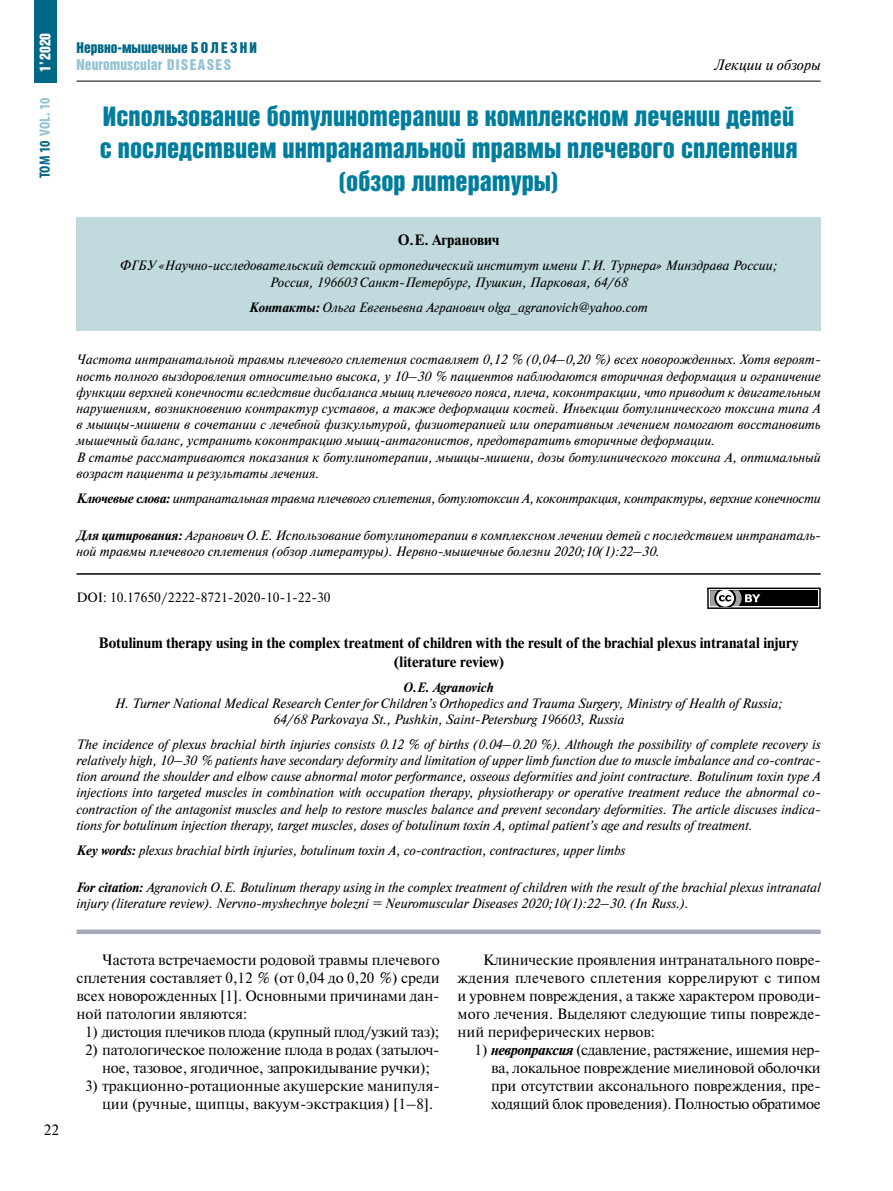
<style>
.page{position:relative;width:893px;height:1191px;background:#fff}
.page>*{position:absolute;margin:0;border:0;box-sizing:border-box;transform-origin:0 0}
.t1{font:27px/32.4px "Bastion Kontrast Alt C";color:#007d9d;text-align:center}
.t2{font:15px/18px "Newton C";letter-spacing:-.01em;color:#000;text-align:justify}
.t3{font:700 15px/19.5px "Newton C";color:#000;text-align:center}
.t4{font:15px "Newton C";letter-spacing:-.03em;color:#000}
.t5{font:15px "Bastion Kontrast Alt C";color:#006786}
.t6{font:15px "Bastion Kontrast Alt C";letter-spacing:.005em;color:#96c3d4}
.t7{font:italic 15px "Newton C";color:#000}
.t8{font:700 condensed 15px "Myriad Pro";color:#96c3d4}
.t9{font:15px "Bastion Kontrast Alt C";color:#fff}
.t10{font:italic 13.5px/16.2px "Newton C";color:#000}
.t11{font:italic 13.5px "Newton C";letter-spacing:-.02em;color:#000}
.t12{font:13.5px "Newton C";color:#000}
.t13{font:italic 700 13.5px "Newton C";color:#000}
.s1{color:#006786}
.s2{font-weight:700}
.s3{font-weight:700;font-style:italic}
</style>
<div class="page">
<hr style="left:77px;top:81px;width:744px;height:1px;background:#000">
<div style="left:34px;top:0;width:22px;height:83px;background:#006786"></div>
<div style="left:77px;top:217px;width:744px;height:114px;background:#c1dadd"></div>
<hr style="left:77px;top:573px;width:744px;height:1px;background:#000">
<div style="left:77px;top:929px;width:744px;height:5px;background:#a7aab7"></div>
<svg style="left:709px;top:589px;width:110px;height:18px"></svg>
<div style="left:707px;top:587px;width:114px;height:22px;border:1px solid #000"></div>
<div style="left:710px;top:590px;width:108px;height:16px;background:#000"></div>
<svg style="left:710px;top:590px;width:50px;height:16px"></svg>
<p class="t9" style="left:38px;top:72px;width:40px;rotate:-90deg">1’2020</p>
<p class="t8" style="left:36px;top:178px;width:82px;rotate:-90deg"><span class="s1">ТОМ 10</span> VOL. 10</p>
<p class="t5" style="left:77px;top:40px;width:182px">Нервно-мышечные Б О Л Е З Н И</p>
<p class="t6" style="left:77px;top:57px;width:156px">Neuromuscular DISEASES</p>
<h1 class="t1" style="left:100px;top:100px;width:699px">Использование ботулинотерапии в комплексном лечении детей с последствием интранатальной травмы плечевого сплетения (обзор литературы)</h1>
<p class="t3" style="left:398px;top:230px;width:103px">О.Е. Агранович</p>
<p class="t10" style="left:120px;top:257px;width:658px;text-align:center">ФГБУ «Научно-исследовательский детский ортопедический институт имени Г.И. Турнера» Минздрава России;<br>Россия, 196603 Санкт-Петербург, Пушкин, Парковая, 64/68</p>
<p class="t10" style="left:249px;top:299px;width:400px"><span class="s2">Контакты:</span> Ольга Евгеньевна Агранович olga_agranovich@yahoo.com</p>
<p class="t10" style="left:77px;top:352px;width:746px">Частота интранатальной травмы плечевого сплетения составляет 0,12 % (0,04–0,20 %) всех новорожденных. Хотя вероят&shy;ность полного выздоровления относительно высока, у 10–30 % пациентов наблюдаются вторичная деформация и ограничение функции верхней конечности вследствие дисбаланса мышц плечевого пояса, плеча, коконтракции, что приводит к двигательным нарушениям, возникновению контрактур суставов, а также деформации костей. Инъекции ботулинического токсина типа А в мышцы-мишени в сочетании с лечебной физкультурой, физиотерапией или оперативным лечением помогают восстановить мышечный баланс, устранить коконтракцию мышц-антагонистов, предотвратить вторичные деформации.<br>В статье рассматриваются показания к ботулинотерапии, мышцы-мишени, дозы ботулинического токсина А, оптимальный возраст пациента и результаты лечения.</p>
<p class="t11" style="left:77px;top:490px;width:746px"><span class="s2">Ключевые слова:</span> интранатальная травма плечевого сплетения, ботулотоксин А, коконтракция, контрактуры, верхние конечности</p>
<p class="t10" style="left:77px;top:527px;width:746px"><span class="s2">Для цитирования:</span> Агранович О.Е. Использование ботулинотерапии в комплексном лечении детей с последствием интранаталь&shy;ной травмы плечевого сплетения (обзор литературы). Нервно-мышечные болезни 2020;10(1):22–30.</p>
<p class="t12" style="left:77px;top:590px;width:256px">DOI: 10.17650/2222‑8721‑2020‑10‑1‑22‑30</p>
<p class="t3" style="left:98px;top:632px;width:702px">Botulinum therapy using in the complex treatment of children with the result of the brachial plexus intranatal injury (literature review)</p>
<p class="t13" style="left:404px;top:680px;width:91px">O.E. Agranovich</p>
<p class="t10" style="left:115px;top:695px;width:669px;text-align:center">H. Turner National Medical Research Center for Сhildren’s Orthopedics and Trauma Surgery, Ministry of Health of Russia;<br>64/68 Parkovaya St., Pushkin, Saint-Petersburg 196603, Russia</p>
<p class="t10" style="left:77px;top:736px;width:746px;text-align:justify">The incidence of plexus brachial birth injuries consists 0.12 % of births (0.04–0.20 %). Although the possibility of complete recovery is relatively high, 10–30 % patients have secondary deformity and limitation of upper limb function due to muscle imbalance and co-contrac&shy;tion around the shoulder and elbow cause abnormal motor performance, osseous deformities and joint contracture. Botulinum toxin type A injections into targeted muscles in combination with occupation therapy, physiotherapy or operative treatment reduce the abnormal co&shy;contraction of the antagonist muscles and help to restore muscles balance and prevent secondary deformities. The article discuses indica&shy;tions for botulinum injection therapy, target muscles, doses of botulinum toxin A, optimal patient’s age and results of treatment.</p>
<p class="t10" style="left:77px;top:842px;width:550px"><span class="s2">Key words:</span> plexus brachial birth injuries, botulinum toxin A, co-contraction, contractures, upper limbs</p>
<p class="t10" style="left:77px;top:879px;width:746px"><span class="s2">For citation:</span> Agranovich O.E. Botulinum therapy using in the complex treatment of children with the result of the brachial plexus intranatal injury (literature review). Nervno-myshechnye bolezni = Neuromuscular Diseases 2020;10(1):22–30. (In Russ.).</p>
<p class="t7" style="left:714px;top:57px;width:108px">Лекции и обзоры</p>
<p class="t2" style="left:44px;top:1120px;width:17px">22</p>
<p class="t2" style="left:77px;top:951px;width:365px;text-indent:26px">Частота встречаемости родовой травмы плечевого сплетения составляет 0,12 % (от 0,04 до 0,20 %) среди всех новорожденных [1]. Основными причинами дан&shy;ной патологии являются:</p>
<p class="t4" style="left:85px;top:1023px;width:356px">1) дистоция плечиков плода (крупный плод/узкий таз);</p>
<p class="t2" style="left:85px;top:1041px;width:356px;text-align:center">2) патологическое положение плода в родах (затылоч&shy;ное, тазовое, ягодичное, запрокидывание ручки);</p>
<p class="t2" style="left:102px;top:1077px;width:339px;text-indent:-17px">3) тракционно-ротационные акушерские манипуля&shy;ции (ручные, щипцы, вакуум-экстракция) [1–8].</p>
<p class="t2" style="left:458px;top:951px;width:365px;text-indent:26px">Клинические проявления интранатального повре&shy;ждения плечевого сплетения коррелируют с типом и уровнем повреждения, а также характером проводи&shy;мого лечения. Выделяют следующие типы поврежде&shy;ний периферических нервов:</p>
<p class="t2" style="left:491px;top:1041px;width:331px;text-align:left;text-indent:-16px">1) <span class="s3">невропраксия</span> (сдавление, растяжение, ишемия нер&shy;ва, локальное повреждение миелиновой оболочки при отсутствии аксонального повреждения, пре&shy;ходящий блок проведения). Полностью обратимое</p>
</div>
